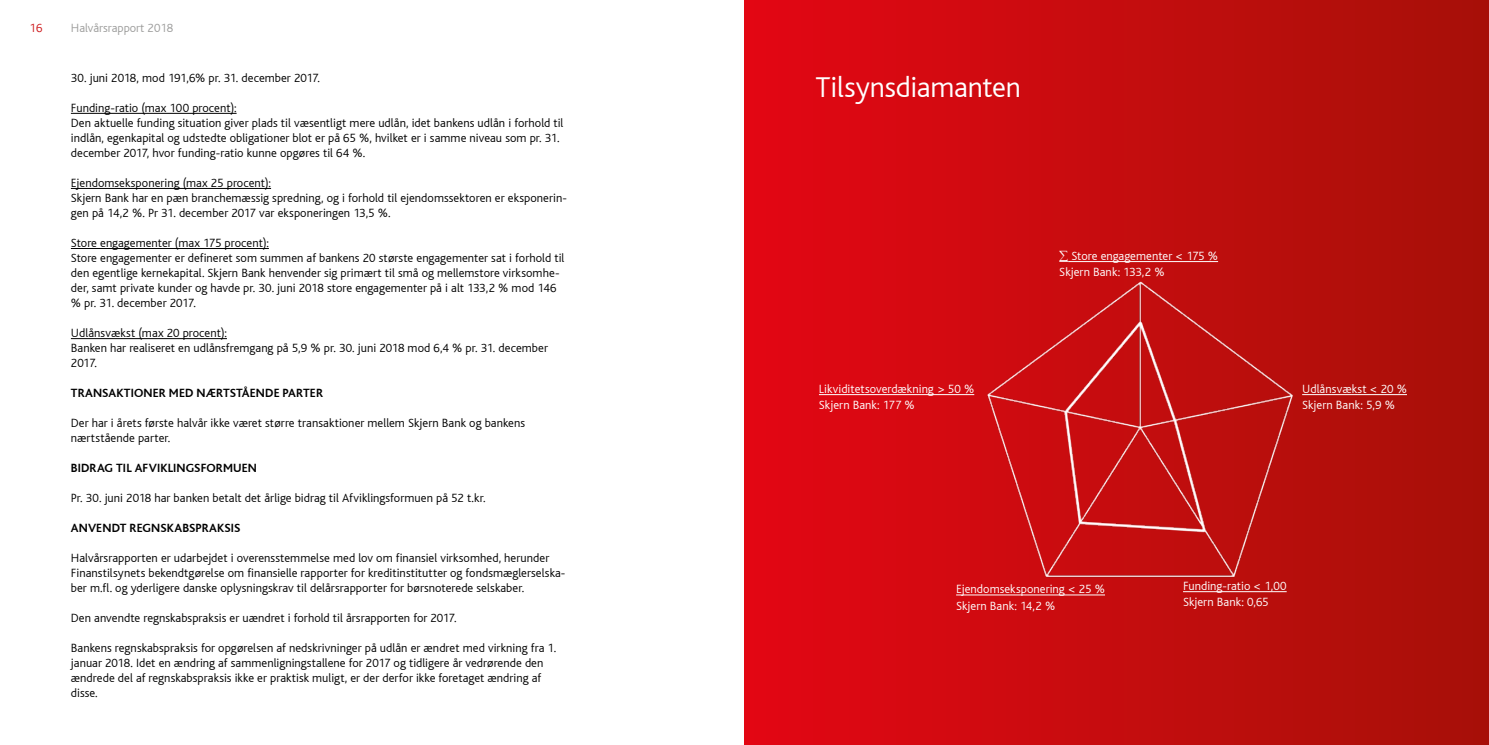
<style>
.page{position:relative;width:1489px;height:745px;background:#fff}
.page>*{position:absolute;margin:0;border:0;box-sizing:border-box;transform-origin:0 0}
.t1{font:300 30px "Bliss";letter-spacing:-.005em;color:#fff}
.t2{font:300 12.5px/15px "Bliss";letter-spacing:.005em;color:#000}
.t3{font:300 12.5px/16.2px "Bliss";letter-spacing:.005em;color:#fff}
.t4{font:700 12.5px "Bliss";letter-spacing:.01em;color:#000}
.t5{font:300 12.5px "Bliss";color:#9d9d9c}
.t6{font:300 12.5px "Bliss";color:#cd171a}
</style>
<div class="page">
<div style="left:744px;top:0;width:744px;height:744px;background:linear-gradient(to right,#e40714,#a71109)"></div>
<hr style="left:1068px;top:261px;width:149px;height:1px;background:#fff">
<hr style="left:1301px;top:394px;width:105px;height:1px;background:#fff">
<hr style="left:819px;top:394px;width:155px;height:1px;background:#fff">
<hr style="left:956px;top:594px;width:148px;height:1px;background:#fff">
<hr style="left:71px;top:113px;width:165px;height:1px;background:#000">
<hr style="left:71px;top:188px;width:200px;height:1px;background:#000">
<hr style="left:71px;top:248px;width:198px;height:1px;background:#000">
<hr style="left:71px;top:338px;width:156px;height:1px;background:#000">
<img style="left:978px;top:274px;width:321px;height:330px">
<p class="t6" style="left:30px;top:21px;width:14px">16</p>
<p class="t5" style="left:71px;top:21px;width:104px">Halvårsrapport 2018</p>
<p class="t2" style="left:71px;top:70px;width:251px">30. juni 2018, mod 191,6% pr. 31. december 2017.</p>
<p class="t2" style="left:71px;top:100px;width:494px">Funding-ratio (max 100 procent):<br>Den aktuelle funding situation giver plads til væsentligt mere udlån, idet bankens udlån i forhold til indlån, egenkapital og udstedte obligationer blot er på 65 %, hvilket er i samme niveau som pr. 31. december 2017, hvor funding-ratio kunne opgøres til 64 %.</p>
<p class="t2" style="left:71px;top:175px;width:497px">Ejendomseksponering (max 25 procent):<br>Skjern Bank har en pæn branchemæssig spredning, og i forhold til ejendomssektoren er eksponerin&shy;gen på 14,2 %. Pr 31. december 2017 var eksponeringen 13,5 %.</p>
<p class="t2" style="left:71px;top:235px;width:495px">Store engagementer (max 175 procent):<br>Store engagementer er defineret som summen af bankens 20 største engagementer sat i forhold til den egentlige kernekapital. Skjern Bank henvender sig primært til små og mellemstore virksomhe&shy;der, samt private kunder og havde pr. 30. juni 2018 store engagementer på i alt 133,2 % mod 146 % pr. 31. december 2017.</p>
<p class="t2" style="left:71px;top:325px;width:478px">Udlånsvækst (max 20 procent):<br>Banken har realiseret en udlånsfremgang på 5,9 % pr. 30. juni 2018 mod 6,4 % pr. 31. december<br>2017.</p>
<p class="t4" style="left:71px;top:386px;width:254px">TRANSAKTIONER MED NÆRTSTÅENDE PARTER</p>
<p class="t2" style="left:71px;top:415px;width:455px">Der har i årets første halvår ikke været større transaktioner mellem Skjern Bank og bankens nærtstående parter.</p>
<p class="t4" style="left:71px;top:461px;width:188px">BIDRAG TIL AFVIKLINGSFORMUEN</p>
<p class="t2" style="left:71px;top:490px;width:416px">Pr. 30. juni 2018 har banken betalt det årlige bidrag til Afviklingsformuen på 52 t.kr.</p>
<p class="t4" style="left:71px;top:521px;width:171px">ANVENDT REGNSKABSPRAKSIS</p>
<p class="t2" style="left:71px;top:550px;width:496px">Halvårsrapporten er udarbejdet i overensstemmelse med lov om finansiel virksomhed, herunder<br>Finanstilsynets bekendtgørelse om finansielle rapporter for kreditinstitutter og fondsmæglerselska&shy;ber m.fl. og yderligere danske oplysningskrav til delårsrapporter for børsnoterede selskaber.</p>
<p class="t2" style="left:71px;top:610px;width:387px">Den anvendte regnskabspraksis er uændret i forhold til årsrapporten for 2017.</p>
<p class="t2" style="left:71px;top:640px;width:487px">Bankens regnskabspraksis for opgørelsen af nedskrivninger på udlån er ændret med virkning fra 1. januar 2018. Idet en ændring af sammenligningstallene for 2017 og tidligere år vedrørende den ændrede del af regnskabspraksis ikke er praktisk muligt, er der derfor ikke foretaget ændring af disse.</p>
<h1 class="t1" style="left:815px;top:71px;width:207px">Tilsynsdiamanten</h1>
<p class="t3" style="left:819px;top:380px;width:157px">Likviditetsoverdækning &gt; 50 %<br>Skjern Bank: 177 %</p>
<p class="t3" style="left:1059px;top:248px;width:160px">∑ Store engagementer &lt; 175 %<br>Skjern Bank: 133,2 %</p>
<p class="t3" style="left:1301px;top:380px;width:106px">Udlånsvækst &lt; 20 %<br>Skjern Bank: 5,9 %</p>
<p class="t3" style="left:956px;top:581px;width:150px">Ejendomseksponering &lt; 25 %<br>Skjern Bank: 14,2 %</p>
<p class="t3" style="left:1182px;top:577px;width:105px">Funding-ratio &lt; 1,00<br>Skjern Bank: 0,65</p>
</div>
